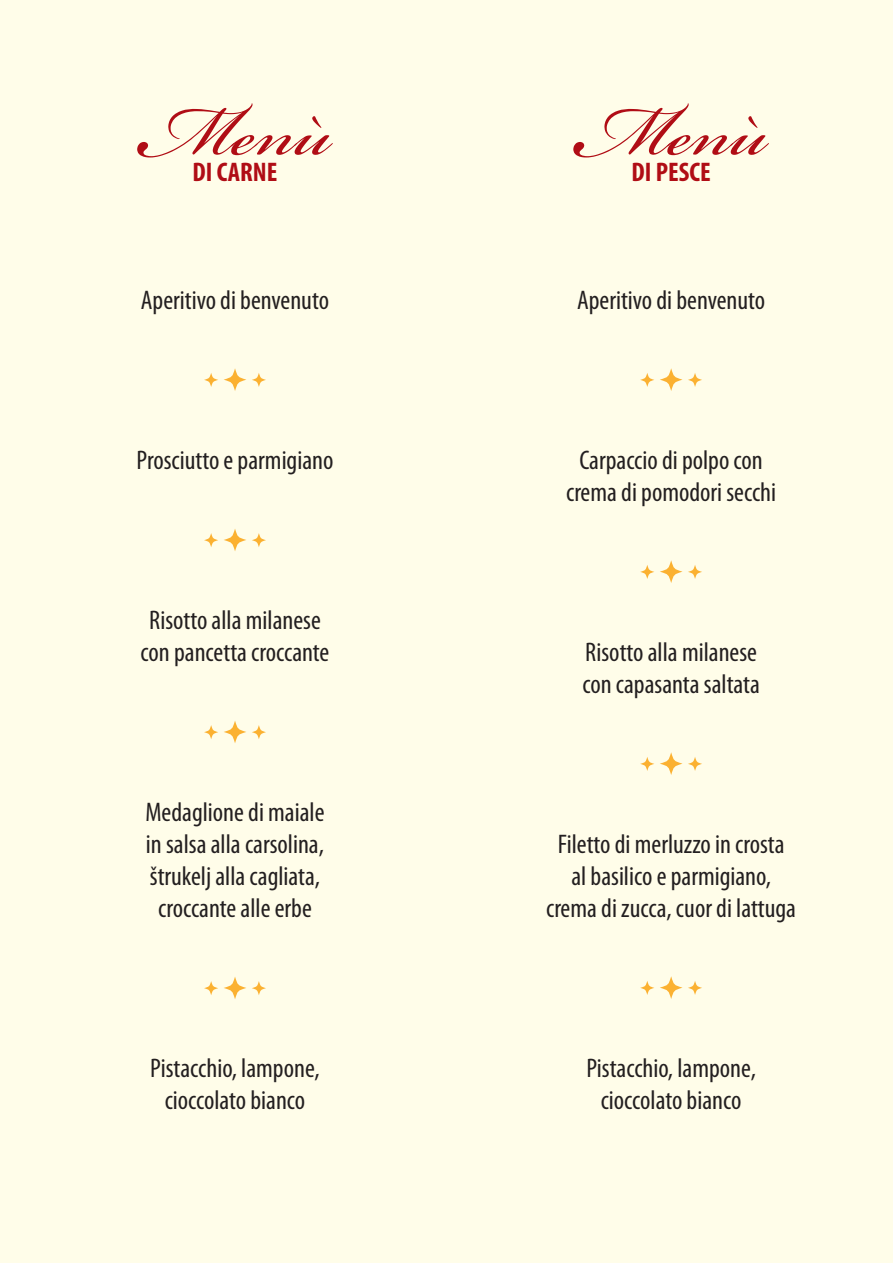
<style>
.page{position:relative;width:893px;height:1263px;background:#fffde9}
.page>*{position:absolute;margin:0;border:0;box-sizing:border-box;transform-origin:0 0}
.t1{font:111px "Bickham Script Pro";color:#b00d15}
.t2{font:condensed 27px/32px "Myriad Pro";color:#231f20;text-align:center}
.t3{font:700 condensed 27px "Myriad Pro";color:#b00d15}
</style>
<div class="page">
<svg style="left:204px;top:373px;width:14px;height:14px"></svg>
<svg style="left:252px;top:373px;width:14px;height:14px"></svg>
<svg style="left:224px;top:368px;width:22px;height:23px"></svg>
<svg style="left:204px;top:533px;width:14px;height:14px"></svg>
<svg style="left:252px;top:533px;width:14px;height:14px"></svg>
<svg style="left:224px;top:529px;width:22px;height:22px"></svg>
<svg style="left:204px;top:725px;width:14px;height:14px"></svg>
<svg style="left:252px;top:725px;width:14px;height:14px"></svg>
<svg style="left:224px;top:720px;width:22px;height:23px"></svg>
<svg style="left:204px;top:981px;width:14px;height:14px"></svg>
<svg style="left:252px;top:981px;width:14px;height:14px"></svg>
<svg style="left:224px;top:976px;width:22px;height:23px"></svg>
<svg style="left:640px;top:373px;width:14px;height:14px"></svg>
<svg style="left:688px;top:373px;width:14px;height:14px"></svg>
<svg style="left:660px;top:368px;width:22px;height:23px"></svg>
<svg style="left:640px;top:565px;width:14px;height:14px"></svg>
<svg style="left:688px;top:565px;width:14px;height:14px"></svg>
<svg style="left:660px;top:560px;width:22px;height:23px"></svg>
<svg style="left:640px;top:757px;width:14px;height:14px"></svg>
<svg style="left:688px;top:757px;width:14px;height:14px"></svg>
<svg style="left:660px;top:752px;width:22px;height:23px"></svg>
<svg style="left:640px;top:981px;width:14px;height:14px"></svg>
<svg style="left:688px;top:981px;width:14px;height:14px"></svg>
<svg style="left:660px;top:976px;width:22px;height:23px"></svg>
<h1 class="t1" style="left:141px;top:79px;width:192px">Menù</h1>
<h1 class="t1" style="left:577px;top:79px;width:192px">Menù</h1>
<p class="t3" style="left:193px;top:161px;width:86px">DI CARNE</p>
<p class="t2" style="left:141px;top:286px;width:190px">Aperitivo di benvenuto</p>
<p class="t2" style="left:137px;top:446px;width:198px">Prosciutto e parmigiano</p>
<p class="t2" style="left:141px;top:606px;width:190px">Risotto alla milanese con pancetta croccante</p>
<p class="t2" style="left:145px;top:798px;width:181px">Medaglione di maiale in salsa alla carsolina, štrukelj alla cagliata, croccante alle erbe</p>
<p class="t2" style="left:150px;top:1054px;width:171px">Pistacchio, lampone, cioccolato bianco</p>
<p class="t3" style="left:632px;top:161px;width:81px">DI PESCE</p>
<p class="t2" style="left:577px;top:286px;width:190px">Aperitivo di benvenuto</p>
<p class="t2" style="left:566px;top:446px;width:211px">Carpaccio di polpo con crema di pomodori secchi</p>
<p class="t2" style="left:582px;top:638px;width:179px;text-align:left">Risotto alla milanese con capasanta saltata</p>
<p class="t2" style="left:546px;top:830px;width:251px">Filetto di merluzzo in crosta<br>al basilico e parmigiano, crema di zucca, cuor di lattuga</p>
<p class="t2" style="left:586px;top:1054px;width:171px">Pistacchio, lampone, cioccolato bianco</p>
</div>
